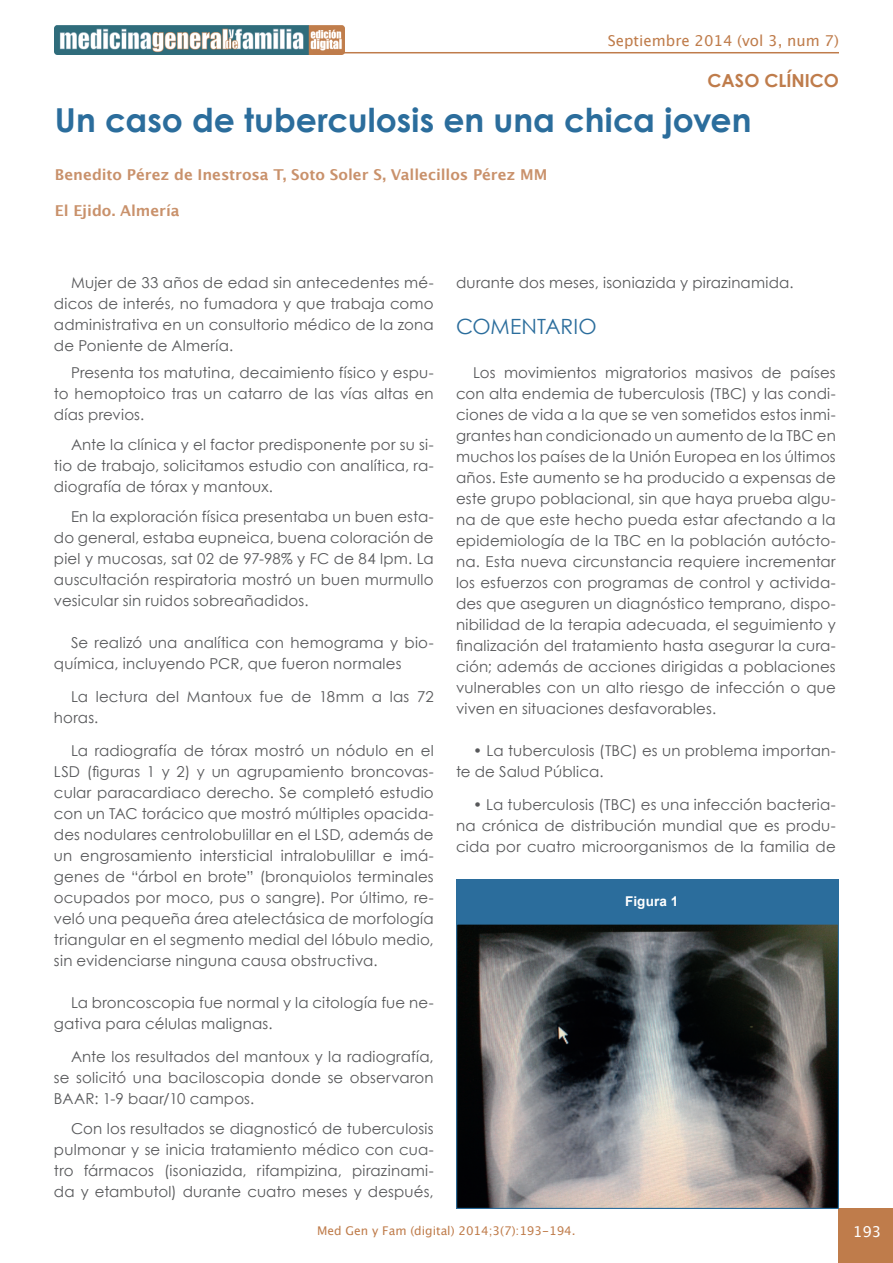
<style>
.page{position:relative;width:893px;height:1263px;background:#fff}
.page>*{position:absolute;margin:0;border:0;box-sizing:border-box;transform-origin:0 0}
.t1{font:700 33px "Century Gothic";color:#2b6d9c}
.t2{font:21px "Century Gothic";color:#2b6d9c}
.t3{font:700 18px "Century Gothic";color:#bf7c4b}
.t4{font:15px/21px "Century Gothic";letter-spacing:.01em;color:#57585a;text-align:justify}
.t5{font:700 15px "Lucida Grande";letter-spacing:-.005em;color:#c9916b}
.t6{font:15px "Lucida Grande";color:#bf7c4b}
.t7{font:15px "Lucida Grande";color:#fff}
.t8{font:700 13.5px "Arial";letter-spacing:.01em;color:#fff}
.t9{font:12px "Lucida Grande";color:#bf7c4b}
</style>
<div class="page">
<img style="left:54px;top:26px;width:291px;height:28px">
<hr style="left:313px;top:52px;width:526px;height:1px;background:#bf7c4b">
<div style="left:839px;top:1209px;width:54px;height:54px;background:#bf7c4b"></div>
<img style="left:458px;top:925px;width:379px;height:282px">
<div style="left:456px;top:923px;width:383px;height:286px;border:1px solid #2b6d9c"></div>
<div style="left:456px;top:878px;width:383px;height:45px;background:#2b6d9c"></div>
<p class="t6" style="left:608px;top:32px;width:233px">Septiembre 2014 (vol 3, num 7)</p>
<p class="t3" style="left:708px;top:67px;width:133px">CASO CLÍNICO</p>
<h1 class="t1" style="left:55px;top:95px;width:698px">Un caso de tuberculosis en una chica joven</h1>
<p class="t5" style="left:55px;top:165px;width:494px">Benedito Pérez de Inestrosa T, Soto Soler S, Vallecillos Pérez MM</p>
<p class="t5" style="left:55px;top:201px;width:126px">El Ejido. Almería</p>
<p class="t4" style="left:54px;top:272px;width:381px;text-indent:17px">Mujer de 33 años de edad sin antecedentes mé&shy;dicos de interés, no fumadora y que trabaja como administrativa en un consultorio médico de la zona de Poniente de Almería.</p>
<p class="t4" style="left:54px;top:362px;width:381px;text-indent:17px">Presenta tos matutina, decaimiento físico y espu&shy;to hemoptoico tras un catarro de las vías altas en días previos.</p>
<p class="t4" style="left:54px;top:434px;width:381px;text-indent:17px">Ante la clínica y el factor predisponente por su si&shy;tio de trabajo, solicitamos estudio con analítica, ra&shy;diografía de tórax y mantoux.</p>
<p class="t4" style="left:54px;top:506px;width:381px;text-indent:17px">En la exploración física presentaba un buen esta&shy;do general, estaba eupneica, buena coloración de piel y mucosas, sat 02 de 97-98% y FC de 84 lpm. La auscultación respiratoria mostró un buen murmullo vesicular sin ruidos sobreañadidos.</p>
<p class="t4" style="left:54px;top:632px;width:381px;text-indent:17px">Se realizó una analítica con hemograma y bio&shy;química, incluyendo PCR, que fueron normales</p>
<p class="t4" style="left:54px;top:686px;width:381px;text-indent:17px">La lectura del Mantoux fue de 18mm a las 72 horas.</p>
<p class="t4" style="left:54px;top:740px;width:381px;text-indent:17px">La radiografía de tórax mostró un nódulo en el LSD (figuras 1 y 2) y un agrupamiento broncovas&shy;cular paracardiaco derecho. Se completó estudio con un TAC torácico que mostró múltiples opacida&shy;des nodulares centrolobulillar en el LSD, además de un engrosamiento intersticial intralobulillar e imá&shy;genes de “árbol en brote” (bronquiolos terminales ocupados por moco, pus o sangre). Por último, re&shy;veló una pequeña área atelectásica de morfología triangular en el segmento medial del lóbulo medio, sin evidenciarse ninguna causa obstructiva.</p>
<p class="t4" style="left:54px;top:992px;width:381px;text-indent:17px">La broncoscopia fue normal y la citología fue ne&shy;gativa para células malignas.</p>
<p class="t4" style="left:54px;top:1046px;width:381px;text-indent:17px">Ante los resultados del mantoux y la radiografía, se solicitó una baciloscopia donde se observaron BAAR: 1-9 baar/10 campos.</p>
<p class="t4" style="left:54px;top:1118px;width:381px;text-indent:17px">Con los resultados se diagnosticó de tuberculosis pulmonar y se inicia tratamiento médico con cua&shy;tro fármacos (isoniazida, rifampizina, pirazinami&shy;da y etambutol) durante cuatro meses y después,</p>
<p class="t4" style="left:456px;top:271px;width:339px">durante dos meses, isoniazida y pirazinamida.</p>
<h2 class="t2" style="left:456px;top:312px;width:142px">COMENTARIO</h2>
<p class="t4" style="left:456px;top:362px;width:381px;text-indent:17px">Los movimientos migratorios masivos de países con alta endemia de tuberculosis (TBC) y las condi&shy;ciones de vida a la que se ven sometidos estos inmi&shy;grantes han condicionado un aumento de la TBC en muchos los países de la Unión Europea en los últimos años. Este aumento se ha producido a expensas de este grupo poblacional, sin que haya prueba algu&shy;na de que este hecho pueda estar afectando a la epidemiología de la TBC en la población autócto&shy;na. Esta nueva circunstancia requiere incrementar los esfuerzos con programas de control y activida&shy;des que aseguren un diagnóstico temprano, dispo&shy;nibilidad de la terapia adecuada, el seguimiento y finalización del tratamiento hasta asegurar la cura&shy;ción; además de acciones dirigidas a poblaciones vulnerables con un alto riesgo de infección o que viven en situaciones desfavorables.</p>
<p class="t4" style="left:456px;top:740px;width:381px;text-indent:17px">• La tuberculosis (TBC) es un problema importan&shy;te de Salud Pública.</p>
<p class="t4" style="left:456px;top:794px;width:381px;text-indent:17px">• La tuberculosis (TBC) es una infección bacteria&shy;na crónica de distribución mundial que es produ&shy;cida por cuatro microorganismos de la familia de</p>
<p class="t8" style="left:625px;top:894px;width:55px">Figura 1</p>
<p class="t9" style="left:317px;top:1224px;width:260px">Med Gen y Fam (digital) 2014;3(7):193-194.</p>
<p class="t7" style="left:853px;top:1223px;width:30px">193</p>
</div>
